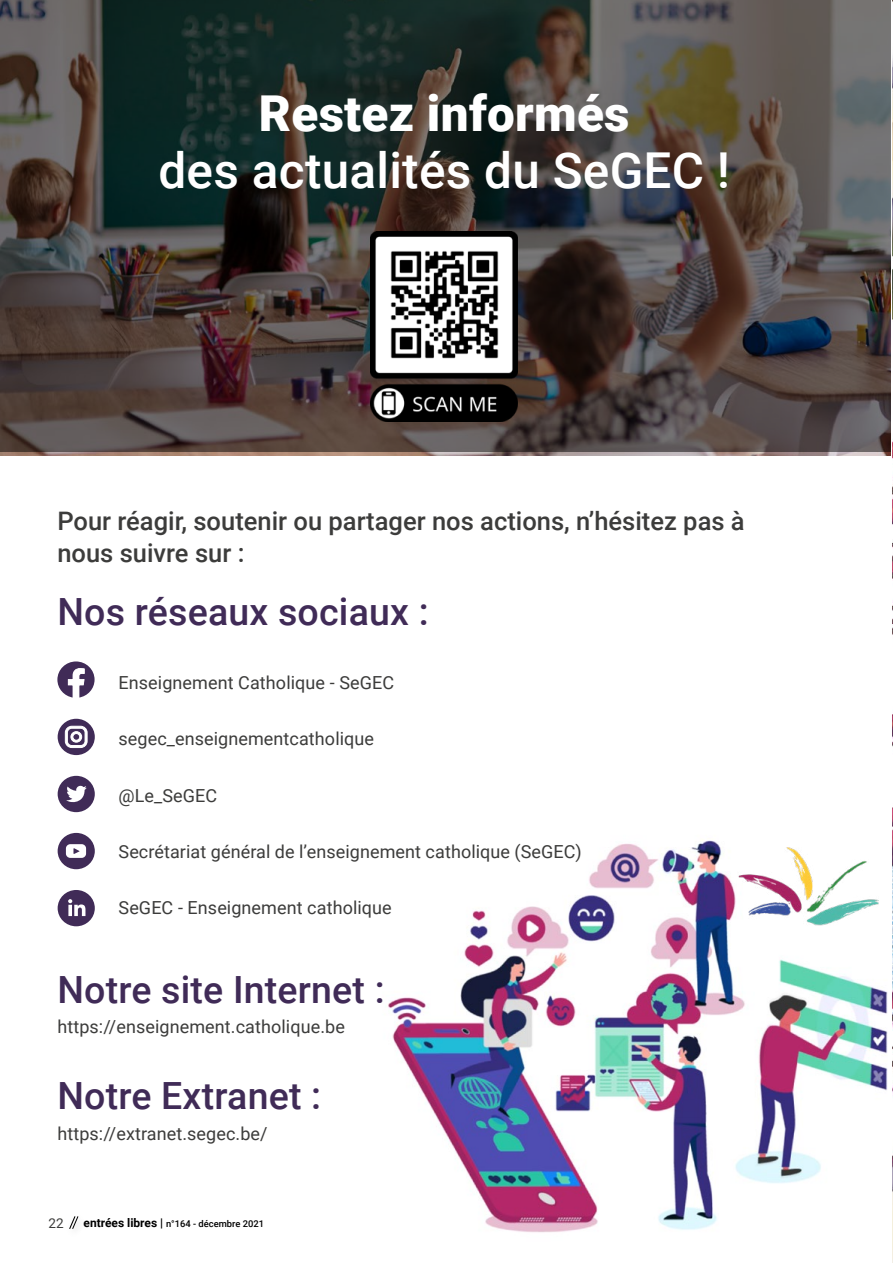
<style>
.page{position:relative;width:893px;height:1263px;background:#fff}
.page>*{position:absolute;margin:0;border:0;box-sizing:border-box;transform-origin:0 0}
.t1{font:500 49.5px "Roboto";letter-spacing:.005em;color:#fff}
.t2{font:900 49.5px "Roboto";letter-spacing:.005em;color:#fff}
.t3{font:500 37.5px "Roboto";letter-spacing:.005em;color:#402b57}
.t4{font:500 25.5px/31.5px "Roboto";color:#3c3c3b}
.t5{font:18px "Roboto";letter-spacing:.005em;color:#3c3c3b}
.t6{font:13.5px "Roboto";color:#3c3c3b}
.t7{font:500 9.3px "Roboto";color:#000}
.s1{font-weight:700;font-size:12px}
.s2{font-size:12px}
</style>
<div class="page">
<svg style="left:69px;top:1216px;width:9px;height:13px"></svg>
<img style="left:892px;top:0;width:1px;height:1263px">
<img style="left:388px;top:840px;width:500px;height:393px">
<svg style="left:0;top:0;width:891px;height:452px;background:#423f3c"></svg>
<svg style="left:58px;top:776px;width:37px;height:36px"></svg>
<div style="left:58px;top:833px;width:37px;height:36px;background:#402b57;border-radius:50%"></div>
<svg style="left:66px;top:844px;width:20px;height:14px"></svg>
<div style="left:58px;top:719px;width:37px;height:36px;background:#402b57;border-radius:50%"></div>
<svg style="left:64px;top:725px;width:24px;height:23px"></svg>
<svg style="left:57px;top:661px;width:38px;height:37px"></svg>
<div style="left:58px;top:890px;width:37px;height:36px;background:#402b57;border-radius:50%"></div>
<svg style="left:68px;top:899px;width:17px;height:17px"></svg>
<img style="left:738px;top:847px;width:140px;height:86px">
<img style="left:371px;top:231px;width:147px;height:191px">
<img style="left:378px;top:239px;width:132px;height:131px">
<h1 class="t2" style="left:259px;top:78px;width:372px">Restez informés</h1>
<h1 class="t1" style="left:158px;top:136px;width:573px">des actualités du SeGEC !</h1>
<h3 class="t4" style="left:57px;top:504px;width:689px">Pour réagir, soutenir ou partager nos actions, n’hésitez pas à nous suivre sur :</h3>
<h2 class="t3" style="left:57px;top:586px;width:373px">Nos réseaux sociaux :</h2>
<p class="t5" style="left:119px;top:670px;width:277px">Enseignement Catholique - SeGEC</p>
<p class="t5" style="left:119px;top:726px;width:257px">segec_enseignementcatholique</p>
<p class="t5" style="left:119px;top:783px;width:100px">@Le_SeGEC</p>
<p class="t5" style="left:119px;top:839px;width:465px">Secrétariat général de l’enseignement catholique (SeGEC)</p>
<p class="t5" style="left:119px;top:895px;width:275px">SeGEC - Enseignement catholique</p>
<h2 class="t3" style="left:57px;top:963px;width:329px">Notre site Internet :</h2>
<p class="t5" style="left:57px;top:1014px;width:289px">https://enseignement.catholique.be</p>
<h2 class="t3" style="left:57px;top:1069px;width:265px">Notre Extranet :</h2>
<p class="t5" style="left:57px;top:1121px;width:212px">https://extranet.segec.be/</p>
<p class="t6" style="left:49px;top:1213px;width:17px">22</p>
<p class="t7" style="left:84px;top:1217px;width:182px"><span class="s1">entrées libres</span> <span class="s2">|</span> n°164 - décembre 2021</p>
</div>
